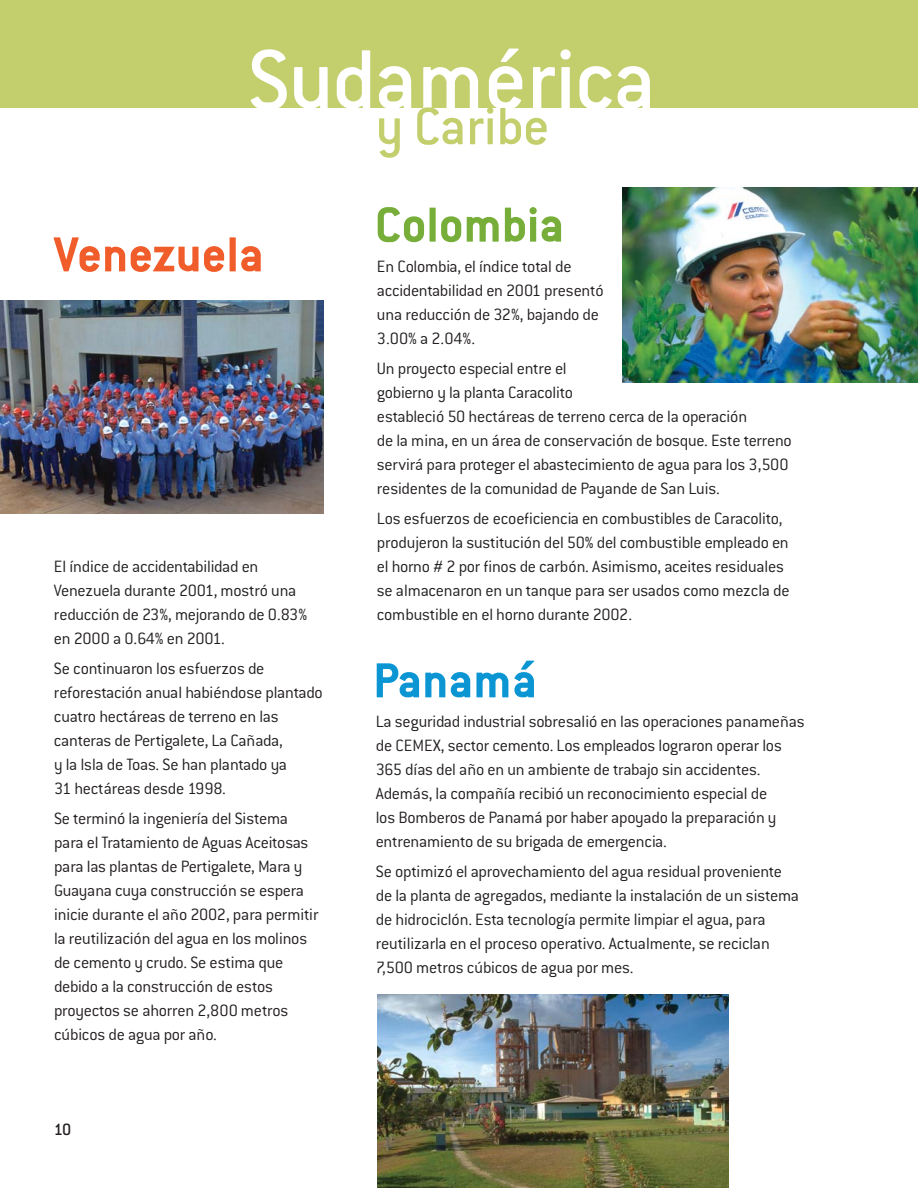
<style>
.page{position:relative;width:918px;height:1188px;background:#fff}
.page>*{position:absolute;margin:0;border:0;box-sizing:border-box;transform-origin:0 0}
.t1{font:500 93px "Conduit ITC";color:#fff}
.t2{font:500 57.6px "Conduit ITC";color:#c3ce6d}
.t3{font:700 54px "Conduit ITC";color:#f15d2a}
.t4{font:700 54px "Conduit ITC";color:#76ae39}
.t5{font:700 54px "Conduit ITC";color:#0b96d3}
.t6{font:300 18px/24px "Conduit ITC";letter-spacing:-.015em;color:#231f20}
.t7{font:500 18px "Conduit ITC";color:#231f20}
</style>
<div class="page">
<div style="left:0;top:0;width:918px;height:108px;background:#c3ce6d"></div>
<img style="left:0;top:300px;width:324px;height:214px">
<img style="left:377px;top:994px;width:352px;height:194px">
<img style="left:622px;top:187px;width:296px;height:195px">
<h1 class="t1" style="left:248px;top:22px;width:409px">Sudamérica</h1>
<h2 class="t2" style="left:376px;top:91px;width:175px">y Caribe</h2>
<h3 class="t3" style="left:54px;top:221px;width:211px">Venezuela</h3>
<p class="t6" style="left:54px;top:554px;width:255px">El índice de accidentabilidad en<br>Venezuela durante 2001, mostró una reducción de 23%, mejorando de 0.83% en 2000 a 0.64% en 2001.</p>
<p class="t6" style="left:54px;top:656px;width:270px">Se continuaron los esfuerzos de reforestación anual habiéndose plantado cuatro hectáreas de terreno en las canteras de Pertigalete, La Cañada,<br>y la Isla de Toas. Se han plantado ya<br>31 hectáreas desde 1998.</p>
<p class="t6" style="left:54px;top:806px;width:266px">Se terminó la ingeniería del Sistema para el Tratamiento de Aguas Aceitosas para las plantas de Pertigalete, Mara y Guayana cuya construcción se espera inicie durante el año 2002, para permitir la reutilización del agua en los molinos de cemento y crudo. Se estima que debido a la construcción de estos proyectos se ahorren 2,800 metros cúbicos de agua por año.</p>
<p class="t7" style="left:54px;top:1118px;width:19px">10</p>
<h3 class="t4" style="left:375px;top:191px;width:191px">Colombia</h3>
<p class="t6" style="left:377px;top:254px;width:228px">En Colombia, el índice total de accidentabilidad en 2001 presentó una reducción de 32%, bajando de<br>3.00% a 2.04%.</p>
<p class="t6" style="left:377px;top:356px;width:416px">Un proyecto especial entre el<br>gobierno y la planta Caracolito<br>estableció 50 hectáreas de terreno cerca de la operación<br>de la mina, en un área de conservación de bosque. Este terreno servirá para proteger el abastecimiento de agua para los 3,500 residentes de la comunidad de Payande de San Luis.</p>
<p class="t6" style="left:377px;top:506px;width:414px">Los esfuerzos de ecoeficiencia en combustibles de Caracolito, produjeron la sustitución del 50% del combustible empleado en el horno # 2 por finos de carbón. Asimismo, aceites residuales se almacenaron en un tanque para ser usados como mezcla de combustible en el horno durante 2002.</p>
<h3 class="t5" style="left:373px;top:647px;width:165px">Panamá</h3>
<p class="t6" style="left:376px;top:709px;width:430px">La seguridad industrial sobresalió en las operaciones panameñas de CEMEX, sector cemento. Los empleados lograron operar los 365 días del año en un ambiente de trabajo sin accidentes.<br>Además, la compañía recibió un reconocimiento especial de<br>los Bomberos de Panamá por haber apoyado la preparación y entrenamiento de su brigada de emergencia.</p>
<p class="t6" style="left:376px;top:859px;width:425px">Se optimizó el aprovechamiento del agua residual proveniente de la planta de agregados, mediante la instalación de un sistema de hidrociclón. Esta tecnología permite limpiar el agua, para reutilizarla en el proceso operativo. Actualmente, se reciclan 7,500 metros cúbicos de agua por mes.</p>
</div>
